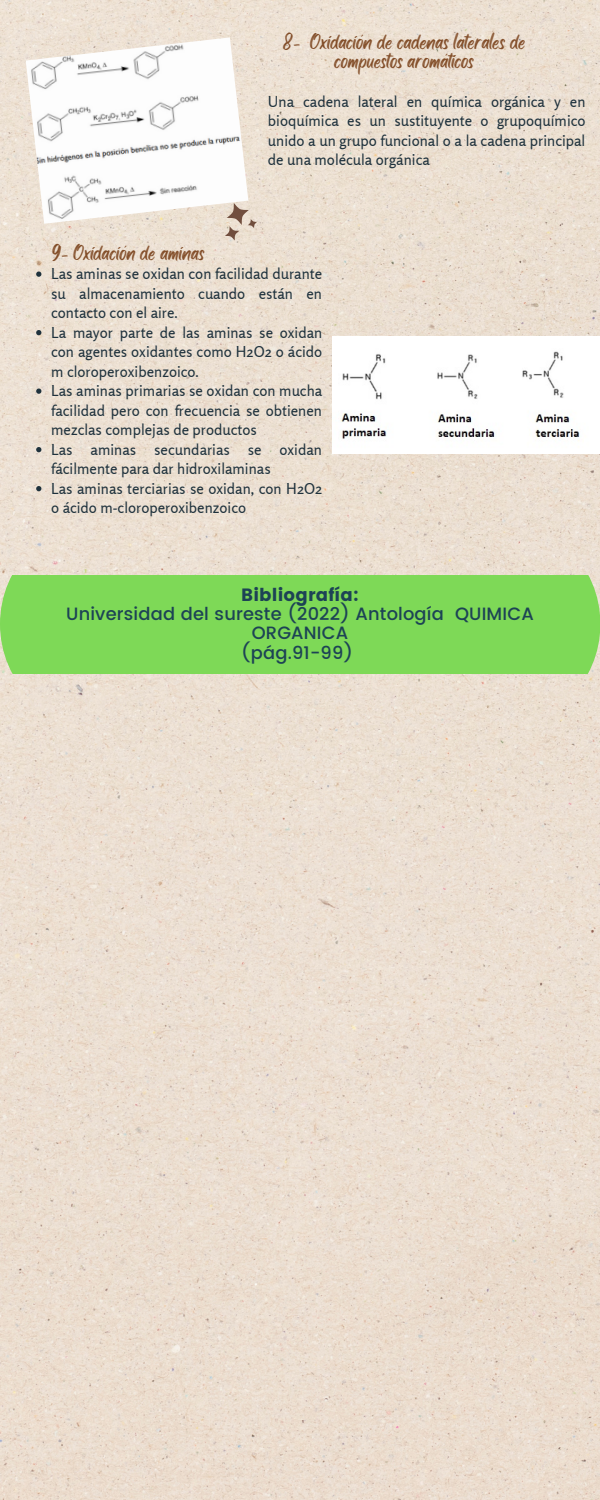
<style>
.page{position:relative;width:600px;height:1500px;background:#fff}
.page>*{position:absolute;margin:0;border:0;box-sizing:border-box;transform-origin:0 0}
.t1{font:20px/19.5px "Black Bones";color:#824d28;text-align:center}
.t2{font:500 17.8px/19.2px "Poppins";letter-spacing:.01em;color:#1d4355;text-align:center}
.t3{font:17.8px "Poppins";letter-spacing:.01em;color:#1d4355}
.t4{font:15px/19.5px "Rosario";color:#1f323d;text-align:justify}
</style>
<div class="page">
<img style="left:0;top:0;width:600px;height:1500px">
<svg style="left:215px;top:198px;width:46px;height:45px"></svg>
<img style="left:26px;top:37px;width:222px;height:187px">
<img style="left:332px;top:337px;width:268px;height:116px">
<svg style="left:36px;top:272px;width:5px;height:5px"></svg>
<svg style="left:36px;top:330px;width:5px;height:5px"></svg>
<svg style="left:36px;top:389px;width:5px;height:5px"></svg>
<svg style="left:36px;top:447px;width:5px;height:5px"></svg>
<svg style="left:36px;top:486px;width:5px;height:5px"></svg>
<div style="left:0;top:575px;width:600px;height:98px;background:#7ed957"></div>
<h1 class="t1" style="left:52px;top:243px;width:154px">9- Oxidación de aminas</h1>
<h1 class="t1" style="left:283px;top:32px;width:244px">8- Oxidación de cadenas laterales de compuestos aromáticos</h1>
<p class="t4" style="left:268px;top:91px;width:319px">Una cadena lateral en química orgánica y en bioquímica es un sustituyente o grupoquímico unido a un grupo funcional o a la cadena principal de una molécula orgánica</p>
<p class="t4" style="left:51px;top:264px;width:273px;text-align:left">Las aminas se oxidan con facilidad durante su almacenamiento cuando están en contacto con el aire.<br>La mayor parte de las aminas se oxidan con agentes oxidantes como H2O2 o ácido m cloroperoxibenzoico.<br>Las aminas primarias se oxidan con mucha facilidad pero con frecuencia se obtienen mezclas complejas de productos<br>Las aminas secundarias se oxidan fácilmente para dar hidroxilaminas<br>Las aminas terciarias se oxidan, con H2O2 o ácido m-cloroperoxibenzoico</p>
<p class="t3" style="left:241px;top:584px;width:119px">Bibliografía:</p>
<p class="t2" style="left:66px;top:604px;width:469px">Universidad del sureste (2022) Antología QUIMICA<br>ORGANICA<br>(pág.91-99)</p>
</div>
